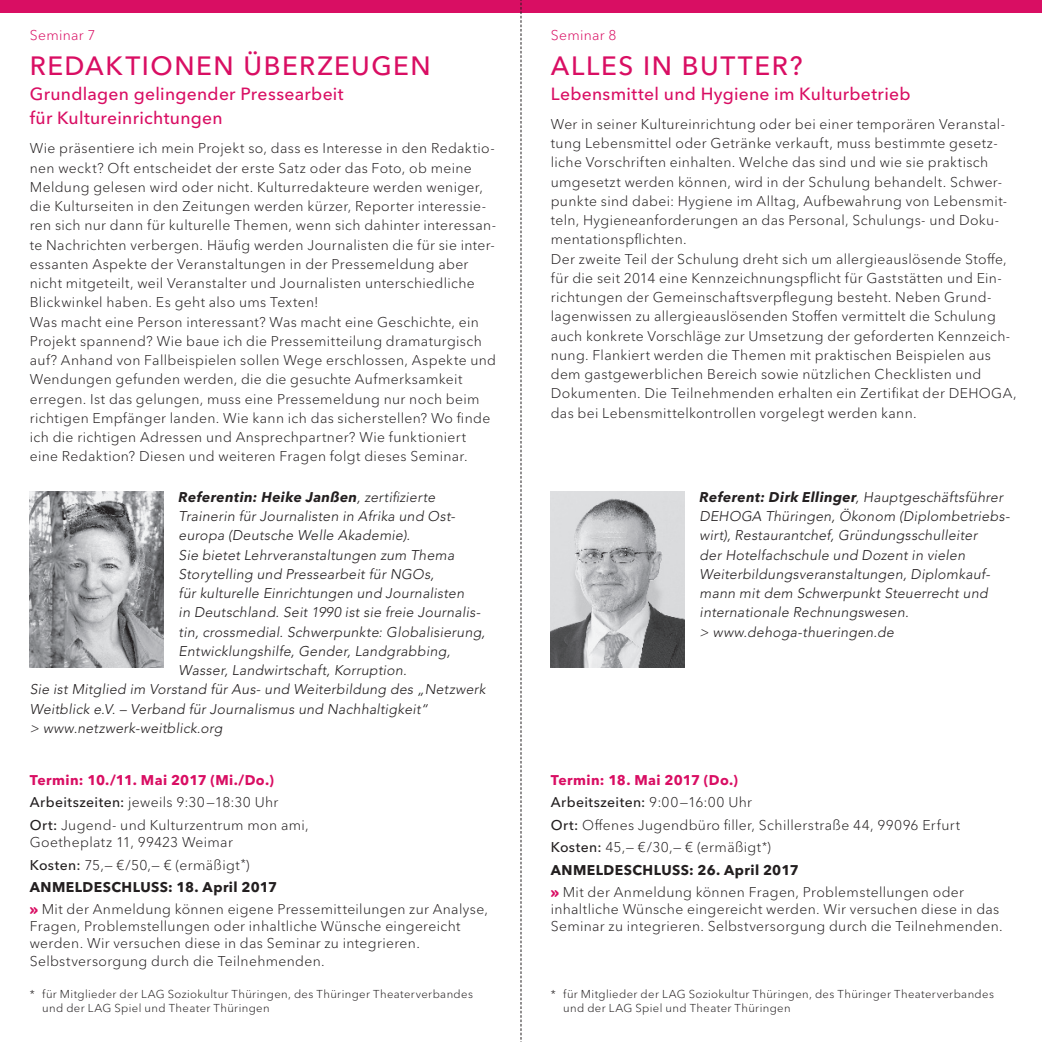
<style>
.page{position:relative;width:1042px;height:1042px;background:#fff}
.page>*{position:absolute;margin:0;border:0;box-sizing:border-box;transform-origin:0 0}
.t1{font:500 26.25px "Avenir Next LT Pro";letter-spacing:.055em;color:#d90e63}
.t2{font:500 17.5px/24.5px "Avenir Next LT Pro";letter-spacing:.015em;color:#d90e63}
.t3{font:300 14px/19.2px "Avenir Next Pro";letter-spacing:.025em;color:#231f20}
.t4{font:italic 300 14px/19.2px "Avenir LT Std";letter-spacing:.02em;color:#231f20}
.t5{font:700 14px/22.4px "Avenir Next LT Pro";letter-spacing:.03em;color:#d90e63}
.t6{font:italic 700 14px "Avenir Next LT Pro";letter-spacing:.025em;color:#231f20}
.t7{font:700 14px "Avenir Next LT Pro";letter-spacing:.03em;color:#231f20}
.t8{font:300 14px "Avenir Next Pro";letter-spacing:.025em;color:#d90e63}
.t9{font:300 11.38px/14px "Avenir Next Pro";letter-spacing:.035em;color:#231f20}
.s1{font-family:"Avenir LT Std";font-weight:300}
.s2{font-family:"Avenir Next LT Pro";font-weight:500}
.s3{font-family:"Chino Display ITC Pro";font-weight:900;color:#d90e63}
.s4{font-weight:500;color:#231f20}
.s5{font-family:"Avenir Next Pro";font-weight:300;color:#231f20}
</style>
<div class="page">
<div style="left:0;top:0;width:521px;height:12px;background:#d90e63"></div>
<div style="left:521px;top:0;width:521px;height:12px;background:#d90e63"></div>
<img style="left:30px;top:491px;width:134px;height:176px">
<img style="left:551px;top:491px;width:134px;height:176px">
<svg style="left:520px;top:0;width:1px;height:1042px"></svg>
<p class="t8" style="left:30px;top:27px;width:67px">Seminar 7</p>
<h1 class="t1" style="left:30px;top:50px;width:20px">Redak</h1>
<h1 class="t1" style="left:125px;top:50px;width:307px">tion EN ÜBERZEUGEN</h1>
<p class="t2" style="left:30px;top:81px;width:315px">Grundlagen gelingender Pressearbeit für Kultureinrichtungen</p>
<p class="t3" style="left:30px;top:139px;width:468px">Wie präsentiere ich mein Projekt so, dass es Interesse in den Redaktio&shy;nen weckt? Oft entscheidet der erste Satz oder das Foto, ob meine Meldung gelesen wird oder nicht. Kulturredakteure werden weniger, die Kulturseiten in den Zeitungen werden kürzer, Reporter interessie&shy;ren sich nur dann für kulturelle Themen, wenn sich dahinter interessan&shy;te Nachrichten verbergen. Häufig werden Journalisten die für sie inter&shy;essanten Aspekte der Veranstaltungen in der Pressemeldung aber nicht mitgeteilt, weil Veranstalter und Journalisten unterschiedliche Blickwinkel haben. Es geht also ums Texten!<br>Was macht eine Person interessant? Was macht eine Geschichte, ein Projekt spannend? Wie baue ich die Pressemitteilung dramaturgisch auf? Anhand von Fallbeispielen sollen Wege erschlossen, Aspekte und Wendungen gefunden werden, die die gesuchte Aufmerksamkeit erregen. Ist das gelungen, muss eine Pressemeldung nur noch beim richtigen Empfänger landen. Wie kann ich das sicherstellen? Wo finde ich die richtigen Adressen und Ansprechpartner? Wie funktioniert eine Redaktion? Diesen und weiteren Fragen folgt dieses Seminar.</p>
<p class="t6" style="left:179px;top:488px;width:258px">Referentin: Heike Janßen<span class="s1">, zertifizierte</span></p>
<p class="t4" style="left:179px;top:507px;width:277px">Trainerin für Journalisten in Afrika und Ost-</p>
<p class="t4" style="left:179px;top:526px;width:233px">europa (Deutsche Welle Akademie).</p>
<p class="t4" style="left:179px;top:545px;width:277px">Sie bietet Lehrveranstaltungen zum Thema</p>
<p class="t4" style="left:179px;top:564px;width:257px">Storytelling und Pressearbeit für NGOs,</p>
<p class="t4" style="left:179px;top:584px;width:287px">für kulturelle Einrichtungen und Journalisten</p>
<p class="t4" style="left:179px;top:603px;width:303px">in Deutschland. Seit 1990 ist sie freie Journalis-</p>
<p class="t4" style="left:179px;top:622px;width:308px">tin, crossmedial. Schwerpunkte: Globalisierung,</p>
<p class="t4" style="left:179px;top:641px;width:273px">Entwicklungshilfe, Gender, Landgrabbing,</p>
<p class="t4" style="left:179px;top:661px;width:230px">Wasser, Landwirtschaft, Korruption.</p>
<p class="t4" style="left:30px;top:680px;width:457px">Sie ist Mitglied im Vorstand für Aus- und Weiterbildung des „Netzwerk</p>
<p class="t4" style="left:30px;top:699px;width:400px">Weitblick e.V. – Verband für Journalismus und Nachhaltigkeit“</p>
<p class="t4" style="left:30px;top:718px;width:194px">&gt; www.netzwerk-weitblick.org</p>
<p class="t5" style="left:30px;top:768px;width:246px">Termin: 10./11. Mai 2017 (Mi./Do.)</p>
<p class="t3" style="left:30px;top:791px;width:280px;line-height:22.4px"><span class="s2">Arbeitszeiten:</span> jeweils 9:30—18:30 Uhr<br><span class="s2">Ort:</span> Jugend- und Kulturzentrum mon ami,</p>
<p class="t3" style="left:30px;top:831px;width:221px;line-height:22.4px">Goetheplatz 11, 99423 Weimar<br><span class="s2">Kosten:</span> 75,— €/50,— € (ermäßigt<sup>*</sup>)</p>
<p class="t7" style="left:30px;top:878px;width:249px">ANMELDESCHLUSS: 18. April 2017</p>
<p class="t3" style="left:30px;top:900px;width:460px;line-height:17.2px"><span class="s3">»</span> Mit der Anmeldung können eigene Pressemitteilungen zur Analyse, Fragen, Problemstellungen oder inhaltliche Wünsche eingereicht werden. Wir versuchen diese in das Seminar zu integrieren.<br>Selbstversorgung durch die Teilnehmenden.</p>
<p class="t9" style="left:42px;top:987px;width:432px;text-indent:-12px">* für Mitglieder der LAG Soziokultur Thüringen, des Thüringer Theaterverbandes und der LAG Spiel und Theater Thüringen</p>
<p class="t8" style="left:551px;top:27px;width:67px">Seminar 8</p>
<h1 class="t1" style="left:551px;top:50px;width:36px">Alles</h1>
<h1 class="t1" style="left:643px;top:50px;width:161px">in Butter?</h1>
<p class="t2" style="left:551px;top:81px;width:361px">Lebensmittel und Hygiene im Kulturbetrieb</p>
<p class="t3" style="left:551px;top:114px;width:467px">Wer in seiner Kultureinrichtung oder bei einer temporären Veranstal&shy;tung Lebensmittel oder Getränke verkauft, muss bestimmte gesetz&shy;liche Vorschriften einhalten. Welche das sind und wie sie praktisch umgesetzt werden können, wird in der Schulung behandelt. Schwer&shy;punkte sind dabei: Hygiene im Alltag, Aufbewahrung von Lebensmit&shy;teln, Hygieneanforderungen an das Personal, Schulungs- und Doku&shy;mentationspflichten.<br>Der zweite Teil der Schulung dreht sich um allergieauslösende Stoffe, für die seit 2014 eine Kennzeichnungspflicht für Gaststätten und Ein&shy;richtungen der Gemeinschaftsverpflegung besteht. Neben Grund&shy;lagenwissen zu allergieauslösenden Stoffen vermittelt die Schulung auch konkrete Vorschläge zur Umsetzung der geforderten Kennzeich&shy;nung. Flankiert werden die Themen mit praktischen Beispielen aus dem gastgewerblichen Bereich sowie nützlichen Checklisten und Dokumenten. Die Teilnehmenden erhalten ein Zertifikat der DEHOGA, das bei Lebensmittelkontrollen vorgelegt werden kann.</p>
<p class="t6" style="left:699px;top:488px;width:305px">Referent: Dirk Ellinger<span class="s1">, Hauptgeschäftsführer</span></p>
<p class="t4" style="left:699px;top:507px;width:312px">DEHOGA Thüringen, Ökonom (Diplombetriebs&shy;wirt), Restaurantchef, Gründungsschulleiter<br>der Hotelfachschule und Dozent in vielen Weiterbildungsveranstaltungen, Diplomkauf&shy;mann mit dem Schwerpunkt Steuerrecht und internationale Rechnungswesen.<br>&gt; www.dehoga-thueringen.de</p>
<p class="t5" style="left:551px;top:768px;width:203px">Termin: 18. Mai 2017 (Do.)<br><span class="s4">Arbeitszeiten:</span> <span class="s5">9:00—16:00 Uhr</span></p>
<p class="t3" style="left:551px;top:813px;width:411px;line-height:22.4px"><span class="s2">Ort:</span> Offenes Jugendbüro filler, Schillerstraße 44, 99096 Erfurt<br><span class="s2">Kosten:</span> 45,— €/30,— € (ermäßigt<sup>*</sup>)</p>
<p class="t7" style="left:551px;top:861px;width:249px">ANMELDESCHLUSS: 26. April 2017</p>
<p class="t3" style="left:551px;top:883px;width:453px;line-height:17.2px"><span class="s3">»</span> Mit der Anmeldung können Fragen, Problemstellungen oder inhaltliche Wünsche eingereicht werden. Wir versuchen diese in das<br>Seminar zu integrieren. Selbstversorgung durch die Teilnehmenden.</p>
<p class="t9" style="left:563px;top:987px;width:432px;text-indent:-12px">* für Mitglieder der LAG Soziokultur Thüringen, des Thüringer Theaterverbandes und der LAG Spiel und Theater Thüringen</p>
</div>
